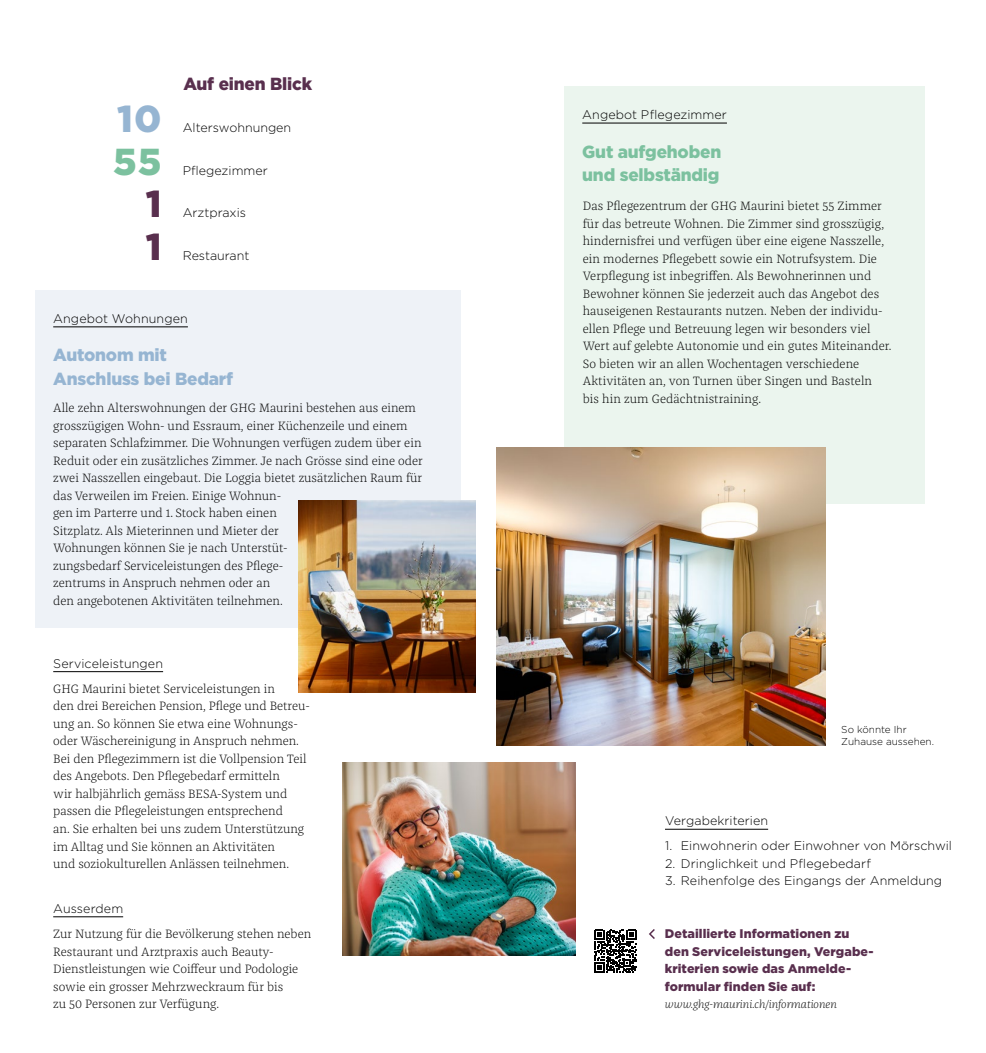
<style>
.page{position:relative;width:986px;height:1053px;background:#fff}
.page>*{position:absolute;margin:0;border:0;box-sizing:border-box;transform-origin:0 0}
.t1{font:900 37.5px "Gotham";color:#96b5d2}
.t2{font:900 37.5px "Gotham";color:#7cc19f}
.t3{font:900 37.5px/42.5px "Gotham";color:#592f4e}
.t4{font:900 17.5px/23.8px "Gotham";letter-spacing:-.01em;color:#96b5d2}
.t5{font:900 17.5px/23.8px "Gotham";letter-spacing:-.01em;color:#7cc19f}
.t6{font:900 17.5px "Gotham";letter-spacing:-.01em;color:#592f4e}
.t7{font:300 12.5px/17.5px "Franziska FF";color:#000}
.t8{font:300 12.5px "Gotham";letter-spacing:.005em;color:#000}
.t9{font:900 12.5px/17.5px "Gotham";letter-spacing:.005em;color:#592f4e}
.t10{font:italic 300 11.25px "Franziska FF";color:#000}
.t11{font:300 10px/12.5px "Gotham";color:#000}
</style>
<div class="page">
<div style="left:564px;top:86px;width:360px;height:417px;background:#ebf5ee"></div>
<div style="left:35px;top:290px;width:426px;height:337px;background:#eef2f7"></div>
<hr style="left:582px;top:123px;width:144px;height:1px;background:#000">
<hr style="left:53px;top:326px;width:135px;height:1px;background:#000">
<svg style="left:594px;top:929px;width:42px;height:43px"></svg>
<hr style="left:53px;top:671px;width:110px;height:1px;background:#000">
<hr style="left:53px;top:916px;width:70px;height:1px;background:#000">
<hr style="left:664px;top:829px;width:103px;height:1px;background:#000">
<img style="left:496px;top:448px;width:329px;height:297px">
<img style="left:298px;top:500px;width:177px;height:192px">
<img style="left:342px;top:763px;width:233px;height:192px">
<svg style="left:649px;top:929px;width:6px;height:10px"></svg>
<h1 class="t1" style="left:117px;top:93px;width:46px">10</h1>
<h1 class="t2" style="left:113px;top:135px;width:50px">55</h1>
<h1 class="t3" style="left:146px;top:182px;width:17px">1<br>1</h1>
<h2 class="t6" style="left:183px;top:72px;width:130px">Auf einen Blick</h2>
<p class="t8" style="left:183px;top:120px;width:110px">Alterswohnungen</p>
<p class="t8" style="left:183px;top:162px;width:86px">Pflegezimmer</p>
<p class="t8" style="left:183px;top:205px;width:65px">Arztpraxis</p>
<p class="t8" style="left:183px;top:247px;width:68px">Restaurant</p>
<p class="t8" style="left:53px;top:311px;width:136px">Angebot Wohnungen</p>
<h2 class="t4" style="left:53px;top:343px;width:181px">Autonom mit<br>Anschluss bei Bedarf</h2>
<p class="t7" style="left:53px;top:399px;width:371px">Alle zehn Alterswohnungen der GHG Maurini bestehen aus einem grosszügigen Wohn- und Essraum, einer Küchenzeile und einem separaten Schlafzimmer. Die Wohnungen verfügen zudem über ein Reduit oder ein zusätzliches Zimmer. Je nach Grösse sind eine oder zwei Nasszellen eingebaut. Die Loggia bietet zusätzlichen Raum für das Verweilen im Freien. Einige Wohnun-<br>gen im Parterre und 1. Stock haben einen<br>Sitzplatz. Als Mieterinnen und Mieter der<br>Wohnungen können Sie je nach Unterstüt-<br>zungsbedarf Serviceleistungen des Pflege-<br>zentrums in Anspruch nehmen oder an<br>den angebotenen Aktivitäten teilnehmen.</p>
<p class="t8" style="left:53px;top:655px;width:111px">Serviceleistungen</p>
<p class="t7" style="left:53px;top:679px;width:258px">GHG Maurini bietet Serviceleistungen in<br>den drei Bereichen Pension, Pflege und Betreu&shy;ung an. So können Sie etwa eine Wohnungs&shy;oder Wäschereinigung in Anspruch nehmen.<br>Bei den Pflegezimmern ist die Vollpension Teil des Angebots. Den Pflegebedarf ermitteln<br>wir halbjährlich gemäss BESA-System und passen die Pflegeleistungen entsprechend<br>an. Sie erhalten bei uns zudem Unterstützung im Alltag und Sie können an Aktivitäten<br>und soziokulturellen Anlässen teilnehmen.</p>
<p class="t8" style="left:53px;top:900px;width:71px">Ausserdem</p>
<p class="t7" style="left:53px;top:924px;width:259px">Zur Nutzung für die Bevölkerung stehen neben Restaurant und Arztpraxis auch Beauty-Dienstleistungen wie Coiffeur und Podologie sowie ein grosser Mehrzweckraum für bis<br>zu 50 Personen zur Verfügung.</p>
<p class="t8" style="left:582px;top:107px;width:146px">Angebot Pflegezimmer</p>
<h2 class="t5" style="left:582px;top:139px;width:140px">Gut aufgehoben und selbständig</h2>
<p class="t7" style="left:582px;top:197px;width:310px">Das Pflegezentrum der GHG Maurini bietet 55 Zimmer für das betreute Wohnen. Die Zimmer sind grosszügig, hindernisfrei und verfügen über eine eigene Nasszelle, ein modernes Pflegebett sowie ein Notrufsystem. Die Verpflegung ist inbegriffen. Als Bewohnerinnen und Bewohner können Sie jederzeit auch das Angebot des hauseigenen Restaurants nutzen. Neben der individu&shy;ellen Pflege und Betreuung legen wir besonders viel Wert auf gelebte Autonomie und ein gutes Miteinander.<br>So bieten wir an allen Wochentagen verschiedene Aktivitäten an, von Turnen über Singen und Basteln<br>bis hin zum Gedächtnistraining.</p>
<p class="t11" style="left:840px;top:722px;width:94px">So könnte Ihr<br>Zuhause aussehen.</p>
<p class="t8" style="left:664px;top:813px;width:105px">Vergabekriterien</p>
<p class="t8" style="left:664px;top:837px;width:288px">1. Einwohnerin oder Einwohner von Mörschwil</p>
<p class="t8" style="left:664px;top:855px;width:207px">2. Dringlichkeit und Pflegebedarf</p>
<p class="t8" style="left:664px;top:872px;width:278px">3. Reihenfolge des Eingangs der Anmeldung</p>
<p class="t9" style="left:664px;top:924px;width:210px">Detaillierte Informationen zu den Serviceleistungen, Vergabe&shy;kriterien sowie das Anmelde&shy;formular finden Sie auf:</p>
<p class="t10" style="left:664px;top:997px;width:173px">www.ghg-maurini.ch/informationen</p>
</div>
